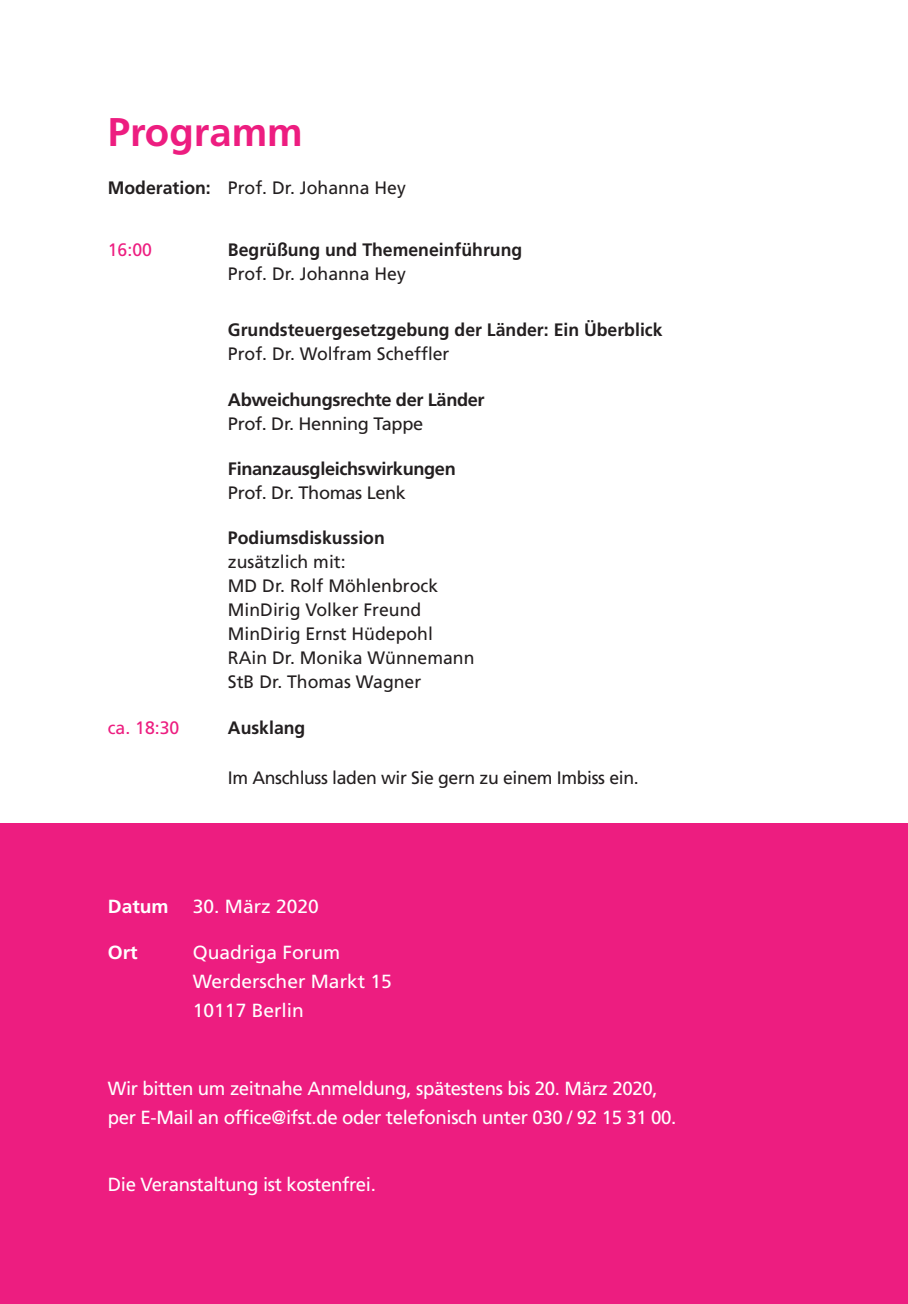
<style>
.page{position:relative;width:908px;height:1304px;background:#fff}
.page>*{position:absolute;margin:0;border:0;box-sizing:border-box;transform-origin:0 0}
.t1{font:700 40px "Frutiger";color:#ed1d80}
.t2{font:19px/29.2px "Frutiger";letter-spacing:-.02em;color:#fff}
.t3{font:19px/29.2px "Frutiger";color:#fff}
.t4{font:700 19px "Frutiger";color:#fff}
.t5{font:18px/24px "Frutiger";color:#231f20}
.t6{font:700 18px "Frutiger";color:#231f20}
.t7{font:18px "Frutiger";letter-spacing:-.02em;color:#231f20}
.t8{font:700 18px "Frutiger";letter-spacing:-.02em;color:#231f20}
.t9{font:18px "Frutiger";color:#ed1d80}
.s1{font-weight:700}
</style>
<div class="page">
<div style="left:0;top:824px;width:907px;height:480px;background:#ed1d80"></div>
<h1 class="t1" style="left:108px;top:108px;width:196px">Programm</h1>
<p class="t5" style="left:108px;top:175px;width:299px"><span class="s1">Moderation:</span> Prof. Dr. Johanna Hey</p>
<p class="t9" style="left:108px;top:239px;width:46px">16:00</p>
<p class="t6" style="left:228px;top:239px;width:296px">Begrüßung und Themeneinführung</p>
<p class="t5" style="left:228px;top:261px;width:179px">Prof. Dr. Johanna Hey</p>
<p class="t6" style="left:228px;top:320px;width:436px">Grundsteuergesetzgebung der Länder: Ein Überblick</p>
<p class="t5" style="left:228px;top:342px;width:223px">Prof. Dr. Wolfram Scheffler</p>
<p class="t8" style="left:228px;top:389px;width:258px">Abweichungsrechte der Länder</p>
<p class="t7" style="left:228px;top:413px;width:197px">Prof. Dr. Henning Tappe</p>
<p class="t8" style="left:228px;top:458px;width:229px">Finanzausgleichswirkungen</p>
<p class="t7" style="left:228px;top:482px;width:179px">Prof. Dr. Thomas Lenk</p>
<p class="t6" style="left:228px;top:527px;width:158px">Podiumsdiskussion</p>
<p class="t5" style="left:228px;top:550px;width:248px">zusätzlich mit:<br>MD Dr. Rolf Möhlenbrock<br>MinDirig Volker Freund<br>MinDirig Ernst Hüdepohl<br>RAin Dr. Monika Wünnemann<br>StB Dr. Thomas Wagner</p>
<p class="t9" style="left:108px;top:717px;width:73px">ca. 18:30</p>
<p class="t6" style="left:228px;top:717px;width:79px">Ausklang</p>
<p class="t7" style="left:228px;top:768px;width:412px">Im Anschluss laden wir Sie gern zu einem Imbiss ein.</p>
<p class="t4" style="left:108px;top:896px;width:62px">Datum</p>
<p class="t3" style="left:193px;top:892px;width:127px">30. März 2020</p>
<p class="t4" style="left:108px;top:941px;width:31px">Ort</p>
<p class="t3" style="left:193px;top:937px;width:200px">Quadriga Forum<br>Werderscher Markt 15<br>10117 Berlin</p>
<p class="t2" style="left:108px;top:1074px;width:570px">Wir bitten um zeitnahe Anmeldung, spätestens bis 20. März 2020, per E-Mail an office@ifst.de oder telefonisch unter 030 / 92 15 31 00.</p>
<p class="t2" style="left:108px;top:1169px;width:269px">Die Veranstaltung ist kostenfrei.</p>
</div>
